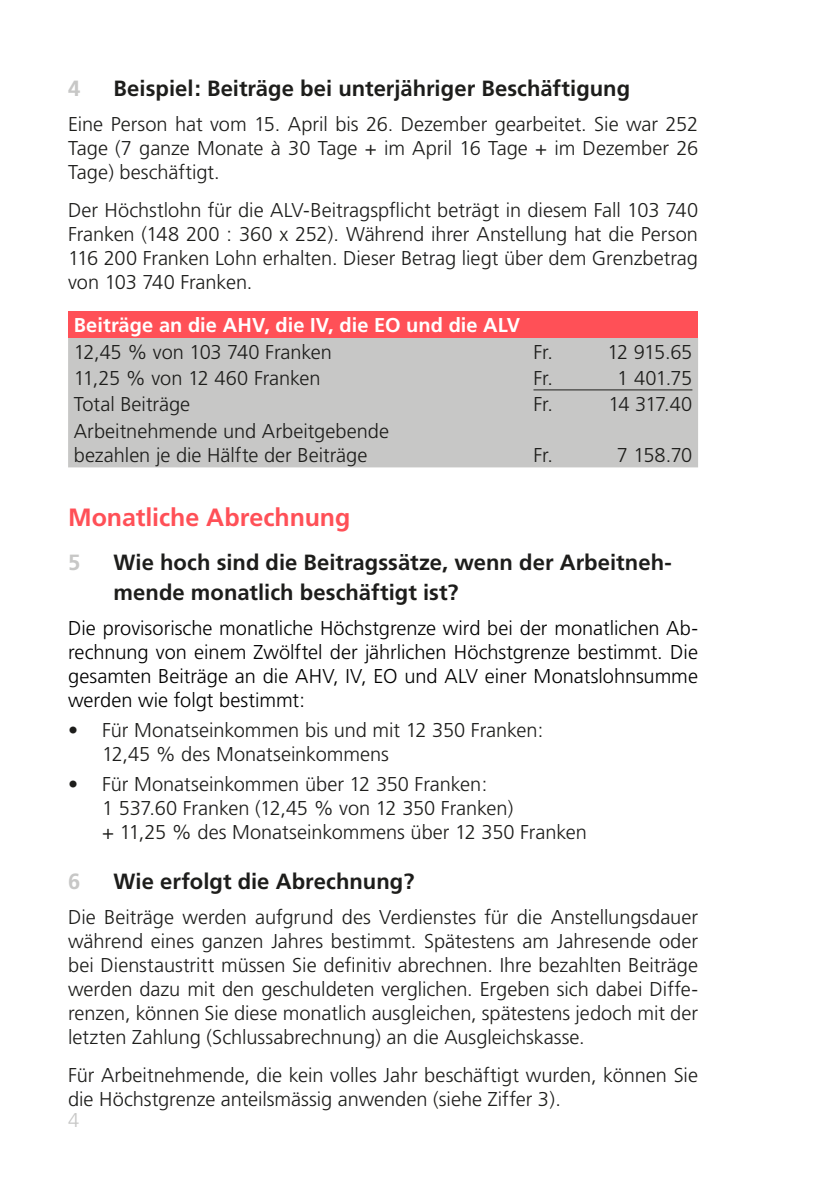
<style>
.page{position:relative;width:840px;height:1191px;background:#fff}
.page>*{position:absolute;margin:0;border:0;box-sizing:border-box;transform-origin:0 0}
.Texttitel{font:700 25px "Frutiger";color:#ff5057}
.t1{font:700 22px/30px "Frutiger";color:#1d1d1b}
.t2{font:700 22px "Frutiger";color:#c7c7c6}
.Grundtext{font:300 20px/24px "Frutiger";letter-spacing:-.005em;color:#1d1d1b}
.Text_vor_Aufzählung{font:300 20px/24px "Frutiger";color:#000;text-align:justify}
.Tabellen_Text_Weiss{font:700 20px "Frutiger";letter-spacing:.005em;color:#fff}
.t3{font:300 20px "Frutiger";color:#c7c7c6}
</style>
<div class="page">
<div style="left:68px;top:312px;width:629px;height:26px;background:#ff5057"></div>
<div style="left:68px;top:338px;width:629px;height:129px;background:#c7c7c6"></div>
<hr style="left:533px;top:389px;width:159px;height:1px;background:#1d1d1b">
<p class="t2" style="left:68px;top:75px;width:14px">4</p>
<p class="t1" style="left:113px;top:73px;width:518px">Beispiel: Beiträge bei unterjähriger Beschäftigung</p>
<p class="Grundtext" style="left:68px;top:113px;width:631px;text-align:justify">Eine Person hat vom 15. April bis 26. Dezember gearbeitet. Sie war 252<br>Tage (7 ganze Monate à 30 Tage + im April 16 Tage + im Dezember 26<br>Tage) beschäftigt.</p>
<p class="Grundtext" style="left:68px;top:199px;width:631px;text-align:justify">Der Höchstlohn für die ALV-Beitragspflicht beträgt in diesem Fall 103 740<br>Franken (148 200 : 360 x 252). Während ihrer Anstellung hat die Person 116 200 Franken Lohn erhalten. Dieser Betrag liegt über dem Grenzbetrag von 103 740 Franken.</p>
<p class="Tabellen_Text_Weiss" style="left:74px;top:314px;width:448px">Beiträge an die AHV, die IV, die EO und die ALV</p>
<p class="Grundtext" style="left:74px;top:340px;width:259px">12,45 % von 103 740 Franken</p>
<p class="Grundtext" style="left:533px;top:340px;width:21px">Fr.</p>
<p class="Grundtext" style="left:607px;top:340px;width:86px">12 915.65</p>
<p class="Grundtext" style="left:74px;top:366px;width:248px">11,25 % von 12 460 Franken</p>
<p class="Grundtext" style="left:533px;top:366px;width:21px">Fr.</p>
<p class="Grundtext" style="left:617px;top:366px;width:77px">1 401.75</p>
<p class="Grundtext" style="left:74px;top:393px;width:118px">Total Beiträge</p>
<p class="Grundtext" style="left:533px;top:393px;width:21px">Fr.</p>
<p class="Grundtext" style="left:608px;top:393px;width:85px">14 317.40</p>
<p class="Grundtext" style="left:74px;top:419px;width:316px">Arbeitnehmende und Arbeitgebende bezahlen je die Hälfte der Beiträge</p>
<p class="Grundtext" style="left:533px;top:443px;width:21px">Fr.</p>
<p class="Grundtext" style="left:616px;top:443px;width:77px">7 158.70</p>
<p class="Texttitel" style="left:68px;top:502px;width:284px">Monatliche Abrechnung</p>
<p class="t2" style="left:68px;top:549px;width:14px">5</p>
<p class="t1" style="left:113px;top:547px;width:559px">Wie hoch sind die Beitragssätze, wenn der Arbeitneh&shy;mende monatlich beschäftigt ist?</p>
<p class="Text_vor_Aufzählung" style="left:68px;top:617px;width:631px">Die provisorische monatliche Höchstgrenze wird bei der monatlichen Ab&shy;rechnung von einem Zwölftel der jährlichen Höchstgrenze bestimmt. Die gesamten Beiträge an die AHV, IV, EO und ALV einer Monatslohnsumme werden wie folgt bestimmt:</p>
<p class="Grundtext" style="left:102px;top:718px;width:442px;text-indent:-34px">• Für Monatseinkommen bis und mit 12 350 Franken:<br>12,45 % des Monatseinkommens</p>
<p class="Grundtext" style="left:102px;top:772px;width:486px;text-indent:-34px">• Für Monatseinkommen über 12 350 Franken:<br>1 537.60 Franken (12,45 % von 12 350 Franken)<br>+ 11,25 % des Monatseinkommens über 12 350 Franken</p>
<p class="t2" style="left:68px;top:868px;width:14px">6</p>
<p class="t1" style="left:113px;top:866px;width:302px">Wie erfolgt die Abrechnung?</p>
<p class="Grundtext" style="left:68px;top:905px;width:631px;text-align:justify">Die Beiträge werden aufgrund des Verdienstes für die Anstellungsdauer während eines ganzen Jahres bestimmt. Spätestens am Jahresende oder bei Dienstaustritt müssen Sie definitiv abrechnen. Ihre bezahlten Beiträge werden dazu mit den geschuldeten verglichen. Ergeben sich dabei Diffe&shy;renzen, können Sie diese monatlich ausgleichen, spätestens jedoch mit der letzten Zahlung (Schlussabrechnung) an die Ausgleichskasse.</p>
<p class="Grundtext" style="left:68px;top:1063px;width:631px">Für Arbeitnehmende, die kein volles Jahr beschäftigt wurden, können Sie die Höchstgrenze anteilsmässig anwenden (siehe Ziffer 3).</p>
<p class="t3" style="left:68px;top:1108px;width:13px">4</p>
</div>
